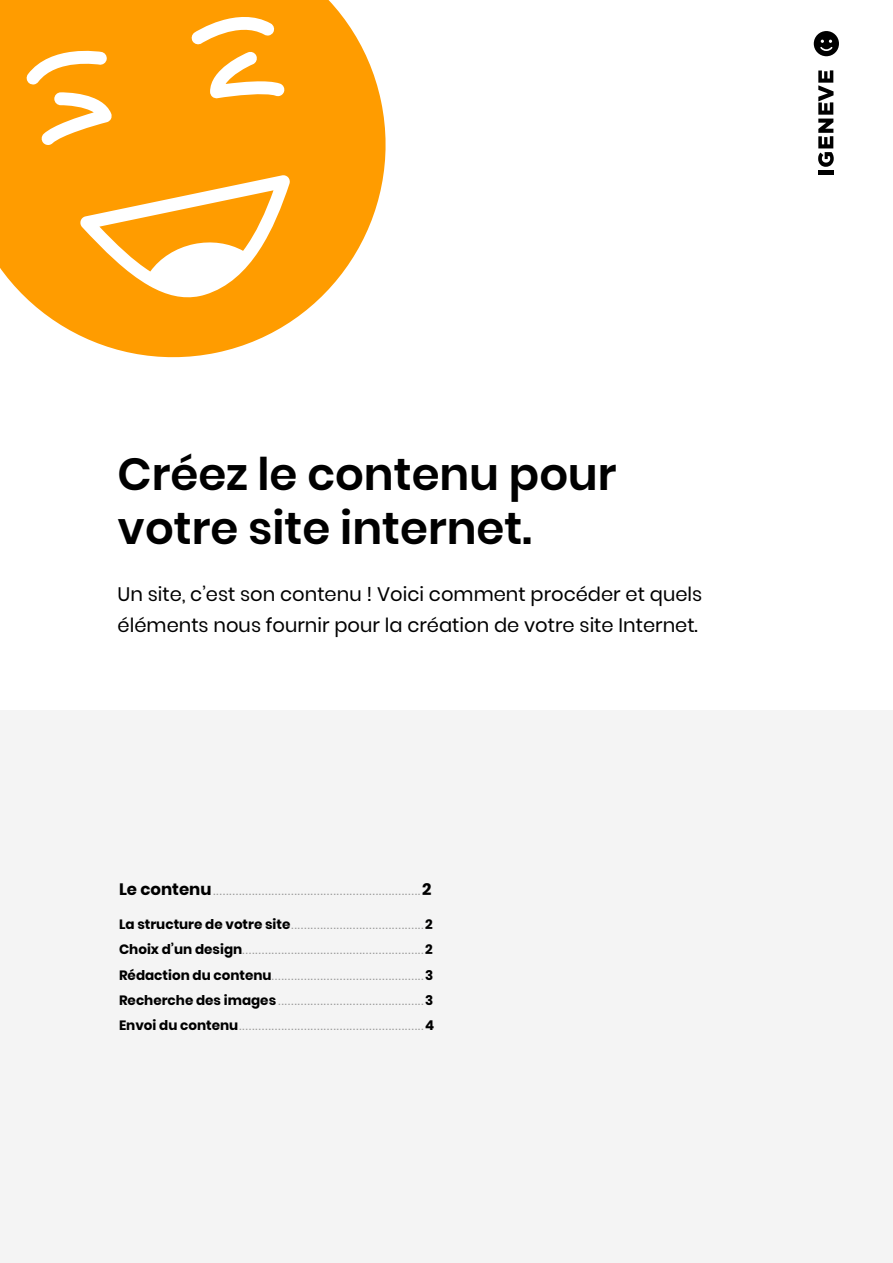
<style>
.page{position:relative;width:893px;height:1263px;background:#fff}
.page>*{position:absolute;margin:0;border:0;box-sizing:border-box;transform-origin:0 0}
.t1{font:600 45px/54px "Poppins";color:#000}
.t2{font:19.5px/31.5px "Poppins";color:#000}
.t3{font:12px/25.2px "Poppins";color:#9d9d9c;text-align:justify}
.s1{font-weight:700;font-size:16.5px;color:#000}
.s2{font-weight:700;font-size:13.5px;color:#000}
</style>
<div class="page">
<div style="left:0;top:711px;width:893px;height:552px;background:#f4f4f4"></div>
<svg style="left:814px;top:31px;width:25px;height:25px"></svg>
<hr style="left:818px;top:170px;width:15px;height:4px;background:#000">
<svg style="left:818px;top:70px;width:16px;height:97px"></svg>
<svg style="left:0;top:0;width:386px;height:358px;fill:#ff9c00"></svg>
<h1 class="t1" style="left:118px;top:447px;width:500px">Créez le contenu pour votre site internet.</h1>
<h2 class="t2" style="left:118px;top:578px;width:586px">Un site, c’est son contenu ! Voici comment procéder et quels éléments nous fournir pour la création de votre site Internet.</h2>
<p class="t3" style="left:119px;top:879px;width:314px"><span class="s1">Le contenu</span>................................................................<span class="s1">2</span></p>
<p class="t3" style="left:119px;top:912px;width:317px"><span class="s2">La structure de votre site</span>.........................................<span class="s2">2<br>Choix d’un design</span>........................................................<span class="s2">2<br>Rédaction du contenu</span>...............................................<span class="s2">3<br>Recherche des images</span>.............................................<span class="s2">3<br>Envoi du contenu</span>.........................................................<span class="s2">4</span></p>
</div>
